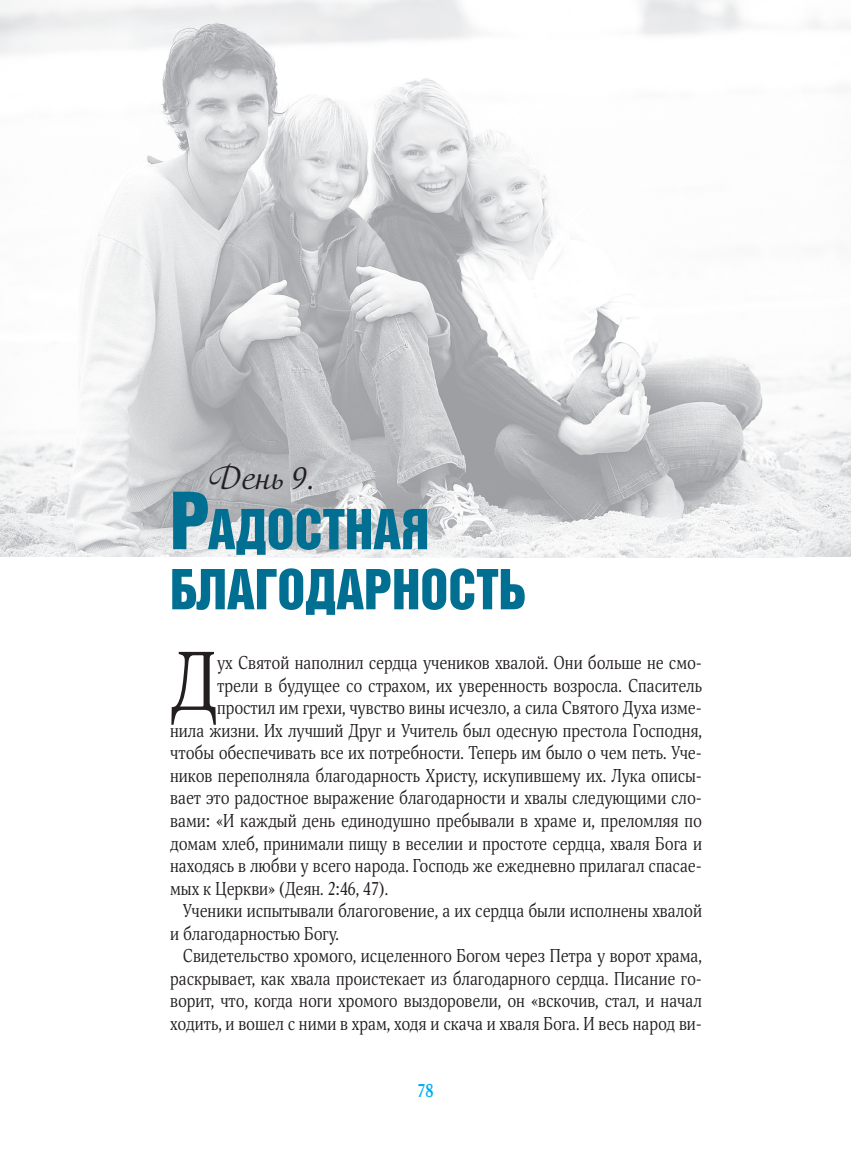
<style>
.page{position:relative;width:851px;height:1149px;background:#fff}
.page>*{position:absolute;margin:0;border:0;box-sizing:border-box;transform-origin:0 0}
.t1{font:condensed 80.55px "Orbi";color:#231f20}
.t2{font:50.4px/60px "Helvetica Inserat Cyrillic";color:#006f92}
.t3{font:30px "Orbi Calligraphic Three";color:#231f20}
.t4{font:condensed 18px "Orbi";color:#231f20}
.t5{font:700 condensed 18px "Orbi";color:#00aeef}
.s1{font-size:72px}
</style>
<div class="page">
<img style="left:0;top:0;width:850px;height:557px">
<h3 class="t3" style="left:208px;top:461px;width:106px">День 9.</h3>
<h2 class="t2" style="left:170px;top:499px;width:357px"><span class="s1">Р</span>АДОСТНАЯ<br>БЛАГОДАРНОСТЬ</h2>
<h1 class="t1" style="left:170px;top:629px;width:48px">Д</h1>
<p class="t4" style="left:217px;top:651px;width:486px">ух Святой наполнил сердца учеников хвалой. Они больше не смо-</p>
<p class="t4" style="left:217px;top:673px;width:486px">трели в будущее со страхом, их уверенность возросла. Спаситель</p>
<p class="t4" style="left:217px;top:696px;width:486px">простил им грехи, чувство вины исчезло, а сила Святого Духа изме-</p>
<p class="t4" style="left:170px;top:718px;width:533px">нила жизни. Их лучший Друг и Учитель был одесную престола Господня,</p>
<p class="t4" style="left:170px;top:741px;width:533px">чтобы обеспечивать все их потребности. Теперь им было о чем петь. Уче-</p>
<p class="t4" style="left:170px;top:763px;width:533px">ников переполняла благодарность Христу, искупившему их. Лука описы-</p>
<p class="t4" style="left:170px;top:786px;width:533px">вает это радостное выражение благодарности и хвалы следующими сло-</p>
<p class="t4" style="left:170px;top:808px;width:533px">вами: «И каждый день единодушно пребывали в храме и, преломляя по</p>
<p class="t4" style="left:170px;top:831px;width:533px">домам хлеб, принимали пищу в веселии и простоте сердца, хваля Бога и</p>
<p class="t4" style="left:170px;top:853px;width:533px">находясь в любви у всего народа. Господь же ежедневно прилагал спасае-</p>
<p class="t4" style="left:170px;top:876px;width:219px">мых к Церкви» (Деян. 2:46, 47).</p>
<p class="t4" style="left:183px;top:898px;width:520px">Ученики испытывали благоговение, а их сердца были исполнены хвалой</p>
<p class="t4" style="left:170px;top:921px;width:170px">и благодарностью Богу.</p>
<p class="t4" style="left:183px;top:943px;width:520px">Свидетельство хромого, исцеленного Богом через Петра у ворот храма,</p>
<p class="t4" style="left:170px;top:966px;width:533px">раскрывает, как хвала проистекает из благодарного сердца. Писание го-</p>
<p class="t4" style="left:170px;top:988px;width:533px">ворит, что, когда ноги хромого выздоровели, он «вскочив, стал, и начал</p>
<p class="t4" style="left:170px;top:1011px;width:533px">ходить, и вошел с ними в храм, ходя и скача и хваля Бога. И весь народ ви-</p>
<p class="t5" style="left:417px;top:1078px;width:18px">78</p>
</div>
